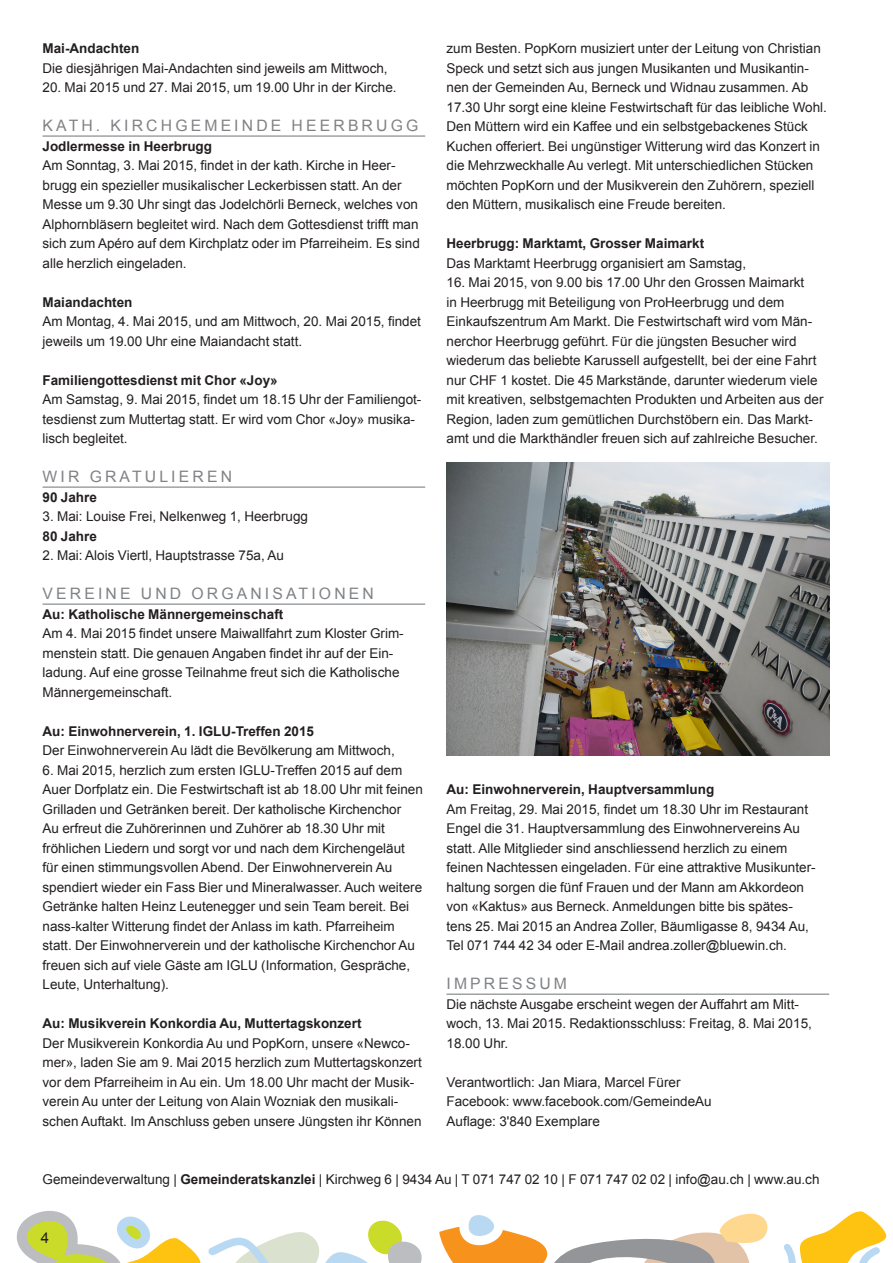
<style>
.page{position:relative;width:893px;height:1263px;background:#fff}
.page>*{position:absolute;margin:0;border:0;box-sizing:border-box;transform-origin:0 0}
.Rubrikentitel{font:15.75px "Arial";letter-spacing:.2em;color:#808285}
.Grundtext{font:15px "Arial";color:#231f20}
.Grundtext_Auszeichnu{font:13.5px/19.5px "Arial";color:#231f20}
.Grundtext-2{font:13.5px/19.5px "Arial";color:#231f20}
.Grundtext_Auszeichnu-2{font:700 13.5px "Arial";color:#231f20}
.s1{font-weight:700}
</style>
<div class="page">
<svg style="left:16px;top:1211px;width:185px;height:52px"></svg>
<svg style="left:208px;top:1220px;width:214px;height:43px"></svg>
<svg style="left:439px;top:1211px;width:448px;height:52px"></svg>
<hr style="left:43px;top:135px;width:382px;height:2px;background:#808285">
<hr style="left:43px;top:486px;width:382px;height:2px;background:#808285">
<hr style="left:43px;top:603px;width:382px;height:2px;background:#808285">
<hr style="left:446px;top:993px;width:383px;height:2px;background:#808285">
<img style="left:446px;top:463px;width:383px;height:292px">
<p class="Grundtext_Auszeichnu-2" style="left:43px;top:39px;width:98px">Mai-Andachten</p>
<p class="Grundtext-2" style="left:43px;top:58px;width:347px">Die diesjährigen Mai-Andachten sind jeweils am Mittwoch,</p>
<p class="Grundtext-2" style="left:43px;top:78px;width:356px">20. Mai 2015 und 27. Mai 2015, um 19.00 Uhr in der Kirche.</p>
<p class="Rubrikentitel" style="left:43px;top:115px;width:377px">KATH. KIRCHGEMEINDE HEERBRUGG</p>
<p class="Grundtext_Auszeichnu-2" style="left:43px;top:137px;width:171px">Jodlermesse in Heerbrugg</p>
<p class="Grundtext-2" style="left:43px;top:156px;width:379px">Am Sonntag, 3. Mai 2015, findet in der kath. Kirche in Heer&shy;brugg ein spezieller musikalischer Leckerbissen statt. An der Messe um 9.30 Uhr singt das Jodelchörli Berneck, welches von Alphornbläsern begleitet wird. Nach dem Gottesdienst trifft man sich zum Apéro auf dem Kirchplatz oder im Pfarreiheim. Es sind alle herzlich eingeladen.</p>
<p class="Grundtext_Auszeichnu-2" style="left:43px;top:293px;width:92px">Maiandachten</p>
<p class="Grundtext-2" style="left:43px;top:312px;width:380px">Am Montag, 4. Mai 2015, und am Mittwoch, 20. Mai 2015, findet jeweils um 19.00 Uhr eine Maiandacht statt.</p>
<p class="Grundtext_Auszeichnu-2" style="left:43px;top:371px;width:237px">Familiengottesdienst mit Chor «Joy»</p>
<p class="Grundtext-2" style="left:43px;top:390px;width:380px">Am Samstag, 9. Mai 2015, findet um 18.15 Uhr der Familiengot&shy;tesdienst zum Muttertag statt. Er wird vom Chor «Joy» musika&shy;lisch begleitet.</p>
<p class="Rubrikentitel" style="left:43px;top:466px;width:191px">WIR GRATULIEREN</p>
<p class="Grundtext_Auszeichnu-2" style="left:43px;top:488px;width:56px">90 Jahre</p>
<p class="Grundtext-2" style="left:43px;top:507px;width:267px">3. Mai: Louise Frei, Nelkenweg 1, Heerbrugg</p>
<p class="Grundtext_Auszeichnu-2" style="left:43px;top:527px;width:56px">80 Jahre</p>
<p class="Grundtext-2" style="left:43px;top:546px;width:243px">2. Mai: Alois Viertl, Hauptstrasse 75a, Au</p>
<p class="Rubrikentitel" style="left:43px;top:583px;width:333px">VEREINE UND ORGANISATIONEN</p>
<p class="Grundtext_Auszeichnu-2" style="left:43px;top:605px;width:242px">Au: Katholische Männergemeinschaft</p>
<p class="Grundtext-2" style="left:43px;top:624px;width:363px">Am 4. Mai 2015 findet unsere Maiwallfahrt zum Kloster Grim&shy;menstein statt. Die genauen Angaben findet ihr auf der Ein&shy;ladung. Auf eine grosse Teilnahme freut sich die Katholische Männergemeinschaft.</p>
<p class="Grundtext_Auszeichnu-2" style="left:43px;top:722px;width:273px">Au: Einwohnerverein, 1. IGLU-Treffen 2015</p>
<p class="Grundtext_Auszeichnu" style="left:43px;top:741px;width:354px">Der Einwohnerverein Au lädt die Bevölkerung am Mittwoch,</p>
<p class="Grundtext_Auszeichnu" style="left:43px;top:760px;width:382px">6. Mai 2015, herzlich zum ersten IGLU-Treffen 2015 auf dem Auer Dorfplatz ein. Die Festwirtschaft ist ab 18.00 Uhr mit feinen Grilladen und Getränken bereit. Der katholische Kirchenchor<br>Au erfreut die Zuhörerinnen und Zuhörer ab 18.30 Uhr mit fröhlichen Liedern und sorgt vor und nach dem Kirchengeläut für einen stimmungsvollen Abend. Der Einwohnerverein Au spendiert wieder ein Fass Bier und Mineralwasser. Auch weitere Getränke halten Heinz Leutenegger und sein Team bereit. Bei nass-kalter Witterung findet der Anlass im kath. Pfarreiheim statt. Der Einwohnerverein und der katholische Kirchenchor Au freuen sich auf viele Gäste am IGLU (Information, Gespräche, Leute, Unterhaltung).</p>
<p class="Grundtext_Auszeichnu-2" style="left:43px;top:1014px;width:321px">Au: Musikverein Konkordia Au, Muttertagskonzert</p>
<p class="Grundtext_Auszeichnu" style="left:43px;top:1033px;width:381px">Der Musikverein Konkordia Au und PopKorn, unsere «Newco&shy;mer», laden Sie am 9. Mai 2015 herzlich zum Muttertagskonzert vor dem Pfarreiheim in Au ein. Um 18.00 Uhr macht der Musik&shy;verein Au unter der Leitung von Alain Wozniak den musikali&shy;schen Auftakt. Im Anschluss geben unsere Jüngsten ihr Können</p>
<p class="Grundtext_Auszeichnu" style="left:446px;top:39px;width:382px">zum Besten. PopKorn musiziert unter der Leitung von Christian Speck und setzt sich aus jungen Musikanten und Musikantin&shy;nen der Gemeinden Au, Berneck und Widnau zusammen. Ab 17.30 Uhr sorgt eine kleine Festwirtschaft für das leibliche Wohl.<br>Den Müttern wird ein Kaffee und ein selbstgebackenes Stück Kuchen offeriert. Bei ungünstiger Witterung wird das Konzert in die Mehrzweckhalle Au verlegt. Mit unterschiedlichen Stücken möchten PopKorn und der Musikverein den Zuhörern, speziell den Müttern, musikalisch eine Freude bereiten.</p>
<p class="Grundtext_Auszeichnu-2" style="left:446px;top:234px;width:259px">Heerbrugg: Marktamt, Grosser Maimarkt</p>
<p class="Grundtext_Auszeichnu" style="left:446px;top:253px;width:301px">Das Marktamt Heerbrugg organisiert am Samstag,</p>
<p class="Grundtext_Auszeichnu" style="left:446px;top:273px;width:379px">16. Mai 2015, von 9.00 bis 17.00 Uhr den Grossen Maimarkt<br>in Heerbrugg mit Beteiligung von ProHeerbrugg und dem Einkaufszentrum Am Markt. Die Festwirtschaft wird vom Män&shy;nerchor Heerbrugg geführt. Für die jüngsten Besucher wird wiederum das beliebte Karussell aufgestellt, bei der eine Fahrt nur CHF 1 kostet. Die 45 Markstände, darunter wiederum viele mit kreativen, selbstgemachten Produkten und Arbeiten aus der Region, laden zum gemütlichen Durchstöbern ein. Das Markt&shy;amt und die Markthändler freuen sich auf zahlreiche Besucher.</p>
<p class="Grundtext_Auszeichnu-2" style="left:446px;top:780px;width:269px">Au: Einwohnerverein, Hauptversammlung</p>
<p class="Grundtext-2" style="left:446px;top:799px;width:371px">Am Freitag, 29. Mai 2015, findet um 18.30 Uhr im Restaurant Engel die 31. Hauptversammlung des Einwohnervereins Au statt. Alle Mitglieder sind anschliessend herzlich zu einem feinen Nachtessen eingeladen. Für eine attraktive Musikunter&shy;haltung sorgen die fünf Frauen und der Mann am Akkordeon von «Kaktus» aus Berneck. Anmeldungen bitte bis spätes&shy;tens 25. Mai 2015 an Andrea Zoller, Bäumligasse 8, 9434 Au, Tel 071 744 42 34 oder E-Mail andrea.zoller@bluewin.ch.</p>
<p class="Rubrikentitel" style="left:446px;top:973px;width:122px">IMPRESSUM</p>
<p class="Grundtext-2" style="left:446px;top:994px;width:367px">Die nächste Ausgabe erscheint wegen der Auffahrt am Mitt&shy;woch, 13. Mai 2015. Redaktionsschluss: Freitag, 8. Mai 2015,<br>18.00 Uhr.</p>
<p class="Grundtext-2" style="left:446px;top:1072px;width:236px">Verantwortlich: Jan Miara, Marcel Fürer</p>
<p class="Grundtext-2" style="left:446px;top:1092px;width:267px">Facebook: www.facebook.com/GemeindeAu</p>
<p class="Grundtext-2" style="left:446px;top:1111px;width:155px">Auflage: 3'840 Exemplare</p>
<p class="Grundtext-2" style="left:43px;top:1170px;width:778px">Gemeindeverwaltung | <span class="s1">Gemeinderatskanzlei</span> | Kirchweg 6 | 9434 Au | T 071 747 02 10 | F 071 747 02 02 | info@au.ch | www.au.ch</p>
<p class="Grundtext" style="left:41px;top:1228px;width:10px">4</p>
</div>
